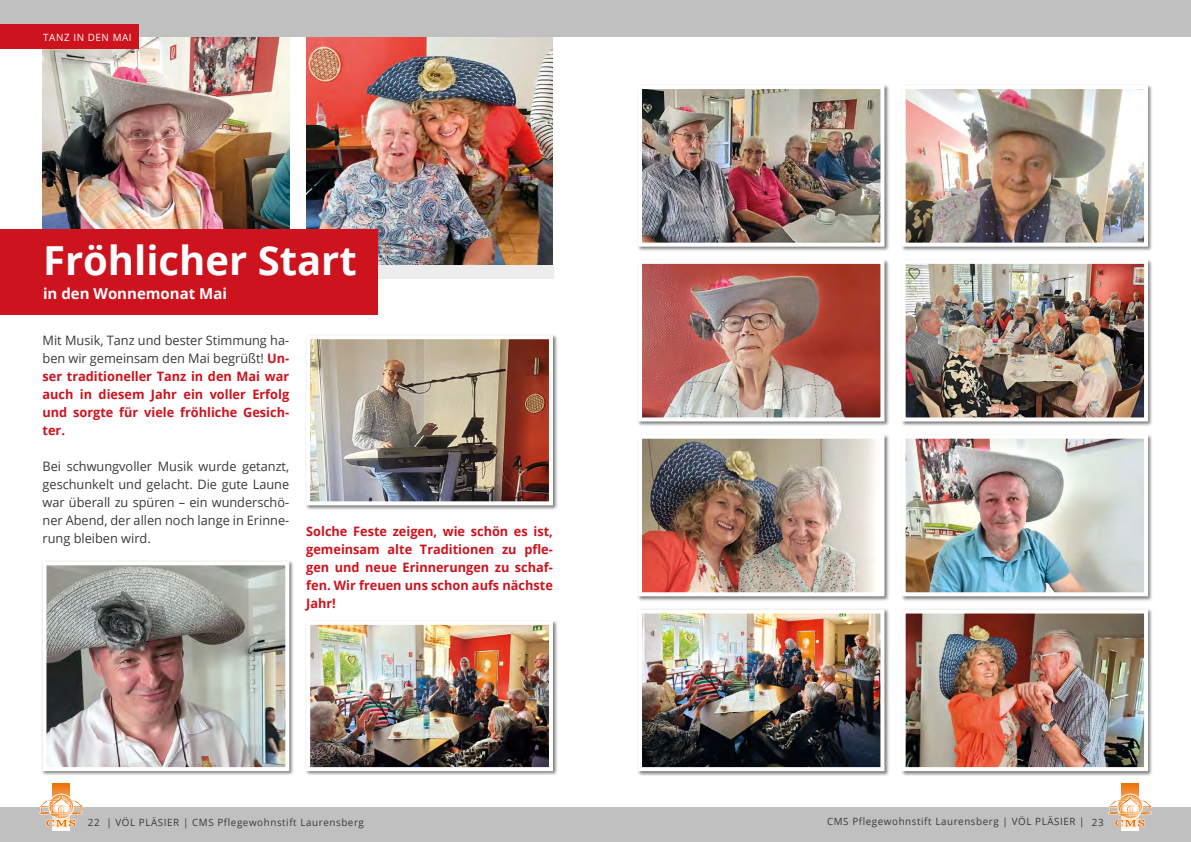
<style>
.page{position:relative;width:1191px;height:842px;background:#fff}
.page>*{position:absolute;margin:0;border:0;box-sizing:border-box;transform-origin:0 0}
.t1{font:700 40px "Open Sans";color:#fff}
.t2{font:700 15px "Open Sans";color:#fff}
.t3{font:700 13px/18px "Open Sans";color:#cd131d;text-align:justify}
.t4{font:13px/18px "Open Sans";color:#3a3938;text-align:justify}
.t5{font:10px "Open Sans";letter-spacing:.06em;color:#3a3938}
.t6{font:10px "Open Sans";letter-spacing:.06em;color:#fff}
.s1{font-weight:400;color:#3a3938}
</style>
<div class="page">
<div style="left:0;top:807px;width:1191px;height:35px;background:#c1c0c0"></div>
<img style="left:43px;top:36px;width:246px;height:194px">
<img style="left:306px;top:36px;width:247px;height:230px">
<div style="left:0;top:0;width:1191px;height:36px;background:#c1c0c0"></div>
<svg style="left:53px;top:784px;width:17px;height:46px"></svg>
<div style="left:49px;top:794px;width:25px;height:25px;border:1px solid #fff;border-radius:50%"></div>
<svg style="left:39px;top:796px;width:44px;height:31px"></svg>
<svg style="left:1121px;top:784px;width:18px;height:46px"></svg>
<div style="left:1117px;top:794px;width:25px;height:25px;border:1px solid #fff;border-radius:50%"></div>
<svg style="left:1108px;top:796px;width:44px;height:31px"></svg>
<div style="left:0;top:25px;width:139px;height:24px;background:#cd131d"></div>
<div style="left:10px;top:266px;width:543px;height:13px;background:#eeeded"></div>
<div style="left:0;top:230px;width:377px;height:85px;background:#cd131d"></div>
<div style="left:305px;top:334px;width:253px;height:176px;background:#000;opacity:.5"></div>
<img style="left:311px;top:340px;width:237px;height:160px">
<div style="left:306px;top:335px;width:247px;height:170px;border:4px solid #fff"></div>
<div style="left:305px;top:620px;width:253px;height:156px;background:#000;opacity:.5"></div>
<img style="left:311px;top:626px;width:237px;height:140px">
<div style="left:306px;top:621px;width:247px;height:150px;border:4px solid #fff"></div>
<div style="left:42px;top:560px;width:252px;height:216px;background:#000;opacity:.5"></div>
<img style="left:47px;top:566px;width:237px;height:200px">
<div style="left:42px;top:561px;width:247px;height:210px;border:4px solid #fff"></div>
<div style="left:637px;top:609px;width:252px;height:167px;background:#000;opacity:.5"></div>
<img style="left:643px;top:614px;width:236px;height:152px">
<div style="left:638px;top:609px;width:246px;height:162px;border:4px solid #fff"></div>
<div style="left:900px;top:609px;width:253px;height:167px;background:#000;opacity:.5"></div>
<img style="left:906px;top:614px;width:237px;height:152px">
<div style="left:901px;top:609px;width:247px;height:162px;border:4px solid #fff"></div>
<div style="left:637px;top:434px;width:252px;height:167px;background:#000;opacity:.5"></div>
<img style="left:643px;top:440px;width:236px;height:151px">
<div style="left:638px;top:435px;width:246px;height:161px;border:4px solid #fff"></div>
<div style="left:900px;top:434px;width:253px;height:167px;background:#000;opacity:.5"></div>
<img style="left:906px;top:440px;width:237px;height:151px">
<div style="left:901px;top:435px;width:247px;height:161px;border:4px solid #fff"></div>
<div style="left:637px;top:84px;width:252px;height:168px;background:#000;opacity:.5"></div>
<img style="left:643px;top:90px;width:236px;height:152px">
<div style="left:638px;top:85px;width:246px;height:162px;border:4px solid #fff"></div>
<div style="left:900px;top:84px;width:253px;height:168px;background:#000;opacity:.5"></div>
<img style="left:906px;top:90px;width:237px;height:152px">
<div style="left:901px;top:85px;width:247px;height:162px;border:4px solid #fff"></div>
<div style="left:637px;top:259px;width:252px;height:167px;background:#000;opacity:.5"></div>
<img style="left:643px;top:265px;width:236px;height:151px">
<div style="left:638px;top:260px;width:246px;height:161px;border:4px solid #fff"></div>
<div style="left:900px;top:259px;width:253px;height:167px;background:#000;opacity:.5"></div>
<img style="left:906px;top:265px;width:237px;height:151px">
<div style="left:901px;top:260px;width:247px;height:161px;border:4px solid #fff"></div>
<p class="t6" style="left:43px;top:30px;width:90px">TANZ IN DEN MAI</p>
<h1 class="t1" style="left:43px;top:232px;width:315px">Fröhlicher Start</h1>
<p class="t2" style="left:43px;top:282px;width:185px">in den Wonnemonat Mai</p>
<p class="t3" style="left:43px;top:331px;width:248px"><span class="s1">Mit Musik, Tanz und bester Stimmung ha&shy;ben wir gemeinsam den Mai begrüßt!</span> Un&shy;ser traditioneller Tanz in den Mai war auch in diesem Jahr ein voller Erfolg und sorgte für viele fröhliche Gesich&shy;ter.</p>
<p class="t4" style="left:43px;top:457px;width:248px">Bei schwungvoller Musik wurde getanzt, geschunkelt und gelacht. Die gute Laune war überall zu spüren – ein wunderschö&shy;ner Abend, der allen noch lange in Erinne&shy;rung bleiben wird.</p>
<p class="t3" style="left:306px;top:522px;width:248px">Solche Feste zeigen, wie schön es ist, gemeinsam alte Traditionen zu pfle&shy;gen und neue Erinnerungen zu schaf&shy;fen. Wir freuen uns schon aufs nächste Jahr!</p>
<p class="t5" style="left:88px;top:815px;width:277px">22 | VÖL PLÄSIER | CMS Pflegewohnstift Laurensberg</p>
<p class="t5" style="left:827px;top:814px;width:278px">CMS Pflegewohnstift Laurensberg | VÖL PLÄSIER | 23</p>
</div>
